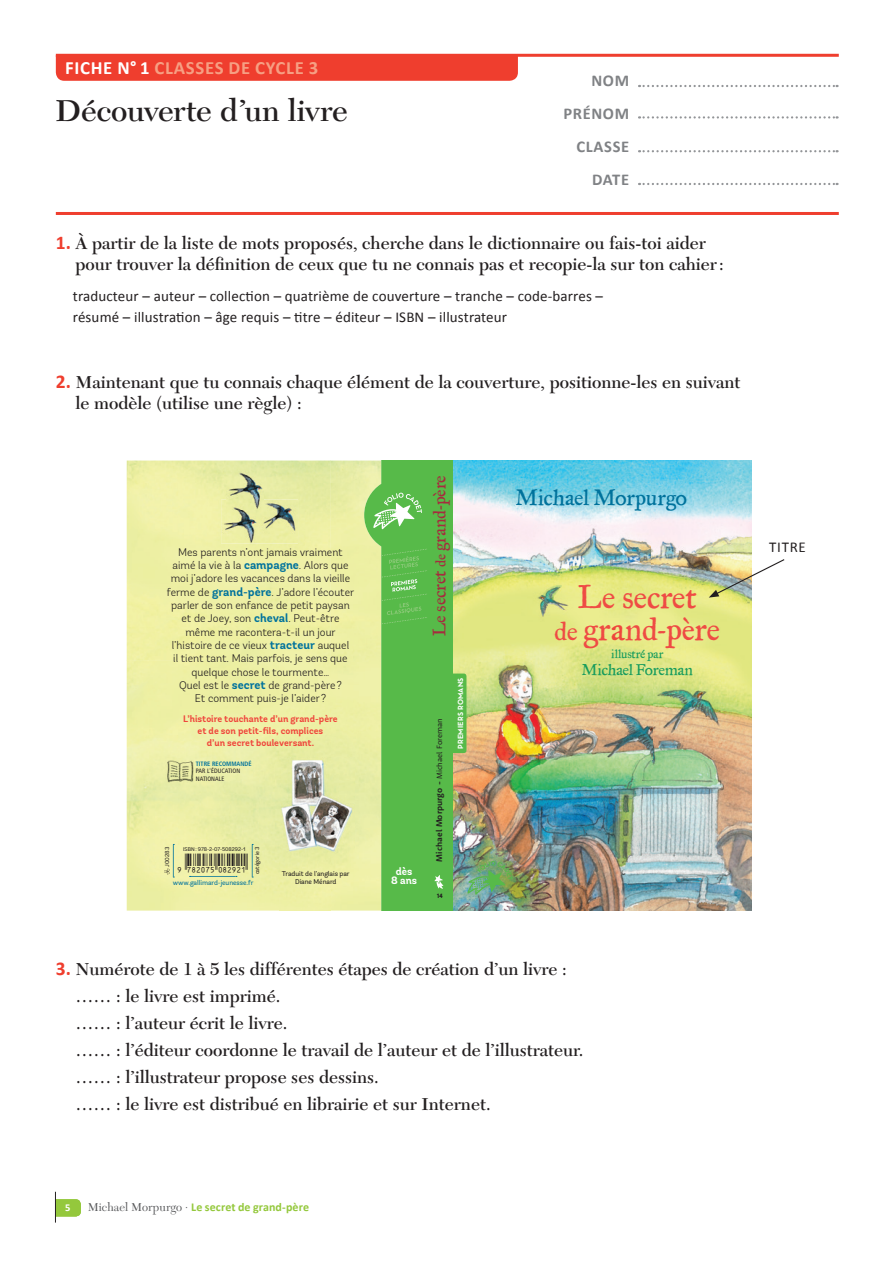
<style>
.page{position:relative;width:893px;height:1263px;background:#fff}
.page>*{position:absolute;margin:0;border:0;box-sizing:border-box;transform-origin:0 0}
.t1{font:35.55px "Historical Fell Type Roman";letter-spacing:-.015em;color:#ef4b44}
.t2{font:35.4px "Historical Fell Type Roman";letter-spacing:-.015em;color:#ef4b44}
.t3{font:600 31.5px "New Caledonia LT Std";letter-spacing:-.01em;color:#231f20}
.t4{font:24.45px "Historical Fell Type Roman";letter-spacing:-.015em;color:#00729c}
.t5{font:20.7px "Ean P30 Lfz";color:#231f20}
.t6{font:19.35px "Historical Fell Type Roman";letter-spacing:-.02em;color:#a62b3e}
.t7{font:700 18.75px "Calibri";letter-spacing:.04em;color:#f69f83}
.t8{font:600 18px/27px "New Caledonia LT Std";color:#231f20}
.t9{font:17.25px "Historical Fell Type Roman";letter-spacing:-.025em;color:#179c5d}
.t10{font:700 16.5px/33px "Calibri";letter-spacing:.04em;color:#808285;text-align:right}
.t11{font:15px/21.8px "Calibri";letter-spacing:.01em;color:#231f20}
.t12{font:13.35px "Historical Fell Type Roman";letter-spacing:-.015em;color:#179c5d}
.t13{font:700 12px "Calibri";letter-spacing:.005em;color:#94c83c}
.t14{font:300 11.1px/13.4px "Andes Rounded";color:#231f20;text-align:center}
.t15{font:700 10.65px/9.9px "Andes Rounded";color:#fff;text-align:center}
.t16{font:700 10.5px "Calibri";color:#fff}
.t17{font:700 9.45px/12px "Andes Rounded";color:#ef463c;text-align:center}
.t18{font:700 8.7px "Rooney Sans";letter-spacing:.005em;color:#231f20}
.t19{font:700 7.65px "Favart Gothic";letter-spacing:.015em;color:#fff}
.t20{font:7.05px/8.4px "Andes Rounded";letter-spacing:-.01em;color:#231f20;text-align:center}
.t21{font:7.05px "Andes Rounded";letter-spacing:-.01em;color:#00729c}
.t22{font:condensed 6.3px/7.6px "Frutiger LT Std";color:#231f20}
.t23{font:700 condensed 6.3px "Frutiger LT Std";color:#00729c}
.t24{font:5.7px "Andes Rounded";letter-spacing:-.01em;color:#231f20}
.t25{font:5.7px "Hanley Sans";color:#231f20}
.t26{font:5.4px "Andes";letter-spacing:-.01em;color:#231f20}
.s1{color:#fff}
.s2{font-family:"Calibri";font-weight:700;font-size:19.5px;color:#ef3e2e}
.s3{font-weight:700;font-size:12px;color:#00729c}
.s4{font-size:19.5px}
.s5{font-size:15.75px}
.s6{font-weight:400;font-size:7.8px}
.s7{font-size:28.65px}
.s8{color:#ef463c}
.s9{font-family:"New Caledonia LT Std";font-weight:400;color:#57585a}
</style>
<div class="page">
<svg style="left:56px;top:1199px;width:25px;height:17px"></svg>
<hr style="left:55px;top:1192px;width:1px;height:30px;background:#231f20">
<svg style="left:639px;top:85px;width:199px;height:2px"></svg>
<svg style="left:639px;top:116px;width:199px;height:3px"></svg>
<svg style="left:639px;top:150px;width:199px;height:2px"></svg>
<svg style="left:639px;top:183px;width:199px;height:2px"></svg>
<div style="left:56px;top:57px;width:462px;height:24px;background:#ef3e2e"></div>
<hr style="left:56px;top:54px;width:783px;height:3px;background:#ef3e2e">
<hr style="left:56px;top:212px;width:783px;height:3px;background:#ef3e2e">
<img style="left:127px;top:660px;width:152px;height:250px">
<img style="left:453px;top:460px;width:299px;height:450px">
<svg style="left:164px;top:844px;width:10px;height:34px"></svg>
<svg style="left:252px;top:844px;width:1px;height:34px"></svg>
<svg style="left:190px;top:876px;width:47px;height:1px"></svg>
<img style="left:165px;top:760px;width:31px;height:23px">
<img style="left:276px;top:757px;width:78px;height:95px">
<img style="left:221px;top:500px;width:77px;height:43px">
<img style="left:227px;top:465px;width:37px;height:44px">
<div style="left:427px;top:460px;width:26px;height:450px;background:#57ba49"></div>
<svg style="left:467px;top:861px;width:45px;height:34px;background:#6fa770"></svg>
<svg style="left:453px;top:673px;width:13px;height:80px"></svg>
<svg style="left:434px;top:875px;width:9px;height:14px"></svg>
<svg style="left:127px;top:460px;width:4px;height:4px"></svg>
<svg style="left:364px;top:460px;width:63px;height:450px;background:#89cc6a"></svg>
<svg style="left:709px;top:558px;width:76px;height:40px"></svg>
<p class="t7" style="left:65px;top:55px;width:255px"><span class="s1">FICHE N° 1</span> CLASSES DE CYCLE 3</p>
<h3 class="t3" style="left:55px;top:92px;width:294px">Découverte d’un livre</h3>
<p class="t10" style="left:563px;top:64px;width:67px">NOM<br>PRÉNOM<br>CLASSE<br>DATE</p>
<p class="t8" style="left:76px;top:232px;width:650px;line-height:21.8px;text-indent:-20px"><span class="s2">1.</span> À partir de la liste de mots proposés, cherche dans le dictionnaire ou fais-toi aider pour trouver la définition de ceux que tu ne connais pas et recopie-la sur ton cahier :</p>
<p class="t11" style="left:73px;top:285px;width:532px">traducteur – auteur – collection – quatrième de couverture – tranche – code-barres – résumé – illustration – âge requis – titre – éditeur – ISBN – illustrateur</p>
<p class="t8" style="left:75px;top:371px;width:667px;line-height:21.8px;text-indent:-20px"><span class="s2">2.</span> Maintenant que tu connais chaque élément de la couverture, positionne-les en suivant le modèle (utilise une règle) :</p>
<p class="t14" style="left:167px;top:545px;width:189px">Mes parents n’ont jamais vraiment aimé la vie à la <span class="s3">campagne</span>. Alors que moi j’adore les vacances dans la vieille ferme de <span class="s3">grand-père</span>. J’adore l’écouter parler de son enfance de petit paysan et de Joey, son <span class="s3">cheval</span>. Peut-être même me racontera-t-il un jour l’histoire de ce vieux <span class="s3">tracteur</span> auquel<br>il tient tant. Mais parfois, je sens que quelque chose le tourmente…<br>Quel est le <span class="s3">secret</span> de grand-père ?<br>Et comment puis-je l’aider?</p>
<p class="t17" style="left:183px;top:713px;width:156px">L’histoire touchante d’un grand-père et de son petit-fils, complices<br>d’un secret bouleversant.</p>
<p class="t23" style="left:196px;top:760px;width:57px">TITRE RECOMMANDÉ</p>
<p class="t22" style="left:196px;top:767px;width:46px">PAR L'ÉDUCATION<br>NATIONALE</p>
<p class="t26" style="left:183px;top:845px;width:64px">ISBN: 978-2-07-508292-1</p>
<p class="t5" style="left:178px;top:854px;width:71px">9:HSMARF=U]W^WV:</p>
<p class="t21" style="left:173px;top:878px;width:82px">www.gallimard-jeunesse.fr</p>
<p class="t24" style="left:164px;top:867px;width:21px;rotate:-90deg">J00283</p>
<p class="t24" style="left:254px;top:874px;width:29px;rotate:-90deg">catégorie 3</p>
<p class="t20" style="left:282px;top:869px;width:69px">Traduit de l’anglais par<br>Diane Ménard</p>
<p class="t6" style="left:428px;top:636px;width:162px;rotate:-90deg"><span class="s4">Le secret</span> <span class="s5">de</span> grand-père</p>
<p class="t15" style="left:391px;top:866px;width:28px">dès<br>8 ans</p>
<p class="t18" style="left:433px;top:861px;width:145px;rotate:-90deg">Michael Morpurgo - <span class="s6">Michael Foreman</span></p>
<p class="t25" style="left:437px;top:892px;width:8px">14</p>
<p class="t19" style="left:456px;top:749px;width:72px;rotate:-90deg">PREMIERS ROMANS</p>
<h3 class="t4" style="left:515px;top:484px;width:174px">Michael Morpurgo</h3>
<h1 class="t1" style="left:578px;top:577px;width:120px">Le secret</h1>
<h2 class="t2" style="left:554px;top:608px;width:168px"><span class="s7">de</span> gr<span class="s8">a</span>nd-père</h2>
<p class="t12" style="left:611px;top:645px;width:54px">illustré par</p>
<p class="t9" style="left:582px;top:659px;width:113px">Michael Foreman</p>
<p class="t8" style="left:76px;top:956px;width:509px;text-indent:-20px"><span class="s2">3.</span> Numérote de 1 à 5 les différentes étapes de création d’un livre : …… : le livre est imprimé.<br>…… : l’auteur écrit le livre.<br>…… : l’éditeur coordonne le travail de l’auteur et de l’illustrateur. …… : l’illustrateur propose ses dessins.<br>…… : le livre est distribué en librairie et sur Internet.</p>
<p class="t11" style="left:769px;top:536px;width:38px">TITRE</p>
<p class="t16" style="left:66px;top:1200px;width:7px">5</p>
<p class="t13" style="left:88px;top:1199px;width:223px"><span class="s9">Michael Morpurgo </span><sup>.</sup> Le secret de grand-père</p>
</div>
